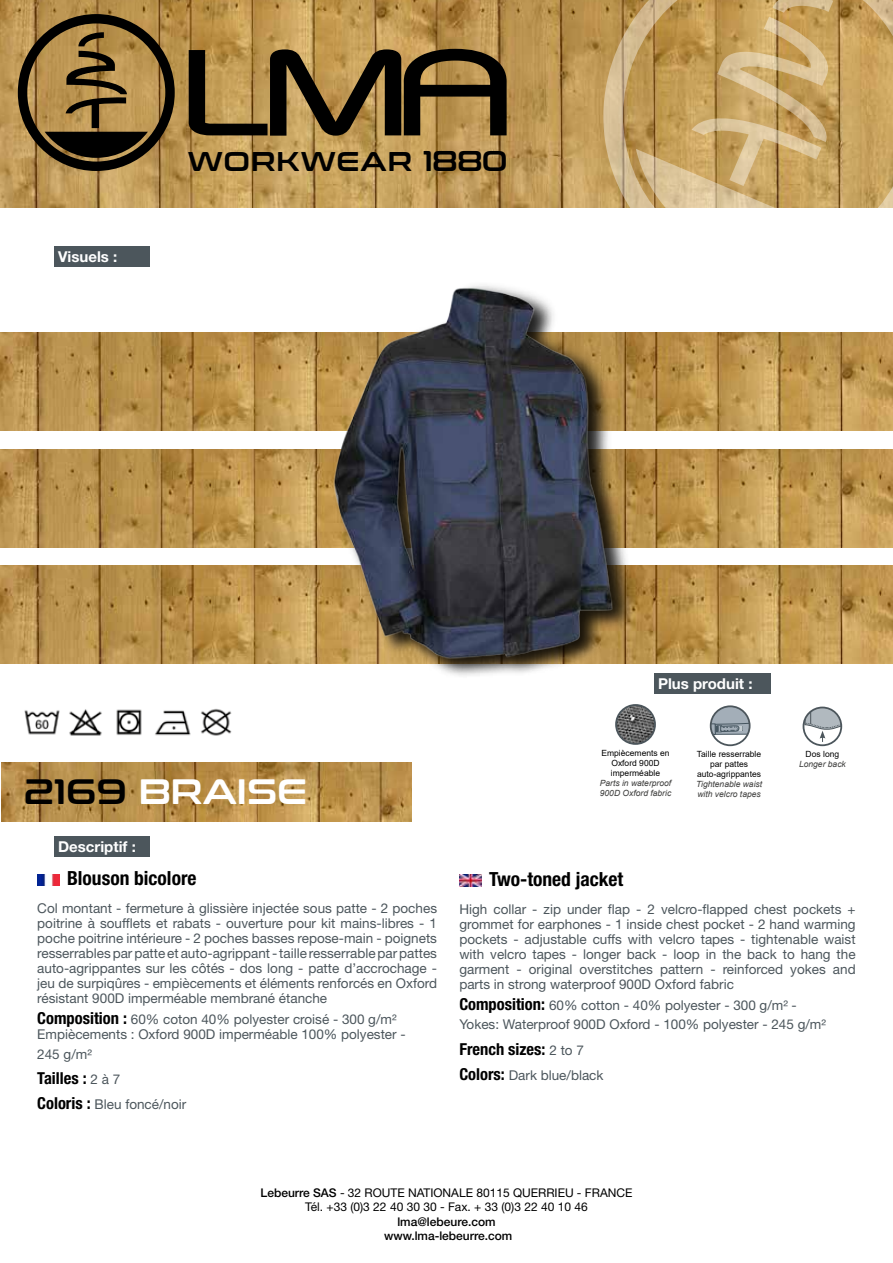
<style>
.page{position:relative;width:893px;height:1263px;background:#fff}
.page>*{position:absolute;margin:0;border:0;box-sizing:border-box;transform-origin:0 0}
.t1{font:35.1px "Conthrax Sb";color:#fff}
.t2{font:27px "Conthrax Sb";letter-spacing:.04em;color:#000}
.t3{font:700 condensed 19.5px "Helvetica Neue LT Std";color:#000}
.t4{font:700 condensed 16.5px "Helvetica Neue LT Std";color:#000}
.t5{font:700 15px "Helvetica Neue LT Std";color:#fff}
.t6{font:13.5px/15px "Helvetica Neue LT Std";color:#4c565c;text-align:justify}
.t7{font:12px/14.4px "Helvetica Neue LT Std";color:#000;text-align:center}
.t8{font:500 12px/14.4px "Helvetica Neue LT Std";color:#000;text-align:center}
.t9{font:8.55px/9.9px "Arial";color:#000;text-align:center}
.t10{font:italic 8.55px/9.9px "Arial";color:#3c3c3b}
.s1{font-size:28.5px}
.s2{color:#000}
.s3{font-weight:700;font-stretch:condensed;font-size:16.5px;color:#000}
.s4{font-weight:400;font-stretch:normal;font-size:13.5px;color:#4c565c}
.s5{font-weight:500}
</style>
<div class="page">
<img style="left:0;top:333px;width:893px;height:98px">
<img style="left:0;top:449px;width:893px;height:98px">
<img style="left:0;top:566px;width:893px;height:97px">
<img style="left:1px;top:762px;width:410px;height:59px">
<div style="left:54px;top:836px;width:95px;height:21px;background:#4c565c"></div>
<div style="left:54px;top:246px;width:95px;height:21px;background:#4c565c"></div>
<img style="left:314px;top:285px;width:323px;height:391px">
<div style="left:654px;top:673px;width:116px;height:21px;background:#4c565c"></div>
<img style="left:616px;top:705px;width:39px;height:39px;border-radius:19px">
<div style="left:615px;top:704px;width:41px;height:41px;border:2px solid #4c565c;border-radius:50%"></div>
<div style="left:803px;top:707px;width:39px;height:39px;border:2px solid #4c565c;border-radius:50%"></div>
<svg style="left:804px;top:707px;width:37px;height:35px"></svg>
<svg style="left:710px;top:708px;width:40px;height:38px"></svg>
<div style="left:710px;top:705px;width:40px;height:41px;border:2px solid #4c565c;border-radius:50%"></div>
<img style="left:37px;top:874px;width:23px;height:11px">
<img style="left:459px;top:875px;width:23px;height:11px">
<img style="left:0;top:0;width:581px;height:208px">
<svg style="left:18px;top:14px;width:157px;height:157px;background:#7e6437"></svg>
<svg style="left:189px;top:49px;width:318px;height:87px;background:#6c5730"></svg>
<svg style="left:581px;top:0;width:312px;height:304px"></svg>
<svg style="left:636px;top:0;width:199px;height:260px"></svg>
<img style="left:24px;top:708px;width:208px;height:28px">
<p class="t5" style="left:58px;top:247px;width:61px">Visuels :</p>
<h2 class="t2" style="left:188px;top:141px;width:322px">WORKWEAR <span class="s1">1880</span></h2>
<h1 class="t1" style="left:24px;top:765px;width:285px"><span class="s2">2169</span> BRAISE</h1>
<p class="t5" style="left:58px;top:837px;width:79px">Descriptif :</p>
<p class="t5" style="left:658px;top:674px;width:96px">Plus produit :</p>
<p class="t9" style="left:601px;top:748px;width:70px">Empiècements en<br>Oxford 900D imperméable</p>
<p class="t10" style="left:600px;top:778px;width:73px">Parts in waterproof<br>900D Oxford fabric</p>
<p class="t9" style="left:697px;top:749px;width:66px">Taille resserrable par pattes auto-agrippantes</p>
<p class="t10" style="left:696px;top:779px;width:68px">Tightenable waist with velcro tapes</p>
<p class="t9" style="left:806px;top:749px;width:35px">Dos long</p>
<p class="t10" style="left:799px;top:759px;width:48px">Longer back</p>
<h3 class="t3" style="left:67px;top:867px;width:131px">Blouson bicolore</h3>
<p class="t6" style="left:37px;top:901px;width:401px">Col montant - fermeture à glissière injectée sous patte - 2 poches poitrine à soufflets et rabats - ouverture pour kit mains-libres - 1 poche poitrine intérieure - 2 poches basses repose-main - poignets resserrables par patte et auto-agrippant - taille resserrable par pattes auto-agrippantes sur les côtés - dos long - patte d’accrochage - jeu de surpiqûres - empiècements et éléments renforcés en Oxford résistant 900D imperméable membrané étanche</p>
<p class="t6" style="left:37px;top:1012px;width:370px"><span class="s3">Composition :</span> 60% coton 40% polyester croisé - 300 g/m²<br>Empiècements : Oxford 900D imperméable 100% polyester -</p>
<p class="t6" style="left:37px;top:1046px;width:56px">245 g/m²</p>
<p class="t4" style="left:37px;top:1068px;width:84px">Tailles : <span class="s4">2 à 7</span></p>
<p class="t6" style="left:37px;top:1096px;width:151px"><span class="s3">Coloris :</span> Bleu foncé/noir</p>
<h3 class="t3" style="left:489px;top:867px;width:136px">Two-toned jacket</h3>
<p class="t6" style="left:459px;top:901px;width:398px">High collar - zip under flap - 2 velcro-flapped chest pockets + grommet for earphones - 1 inside chest pocket - 2 hand warming pockets - adjustable cuffs with velcro tapes - tightenable waist with velcro tapes - longer back - loop in the back to hang the garment - original overstitches pattern - reinforced yokes and parts in strong waterproof 900D Oxford fabric</p>
<p class="t6" style="left:459px;top:995px;width:368px;line-height:19.2px"><span class="s3">Composition:</span> 60% cotton - 40% polyester - 300 g/m² -<br>Yokes: Waterproof 900D Oxford - 100% polyester - 245 g/m²</p>
<p class="t4" style="left:459px;top:1039px;width:126px">French sizes: <span class="s4">2 to 7</span></p>
<p class="t6" style="left:459px;top:1067px;width:146px"><span class="s3">Colors:</span> Dark blue/black</p>
<p class="t7" style="left:260px;top:1185px;width:373px"><span class="s5">Lebeurre SAS</span> - 32 ROUTE NATIONALE 80115 QUERRIEU - FRANCE<br>Tél. +33 (0)3 22 40 30 30 - Fax. + 33 (0)3 22 40 10 46</p>
<p class="t8" style="left:384px;top:1214px;width:130px">lma@lebeure.com www.lma-lebeurre.com</p>
</div>
